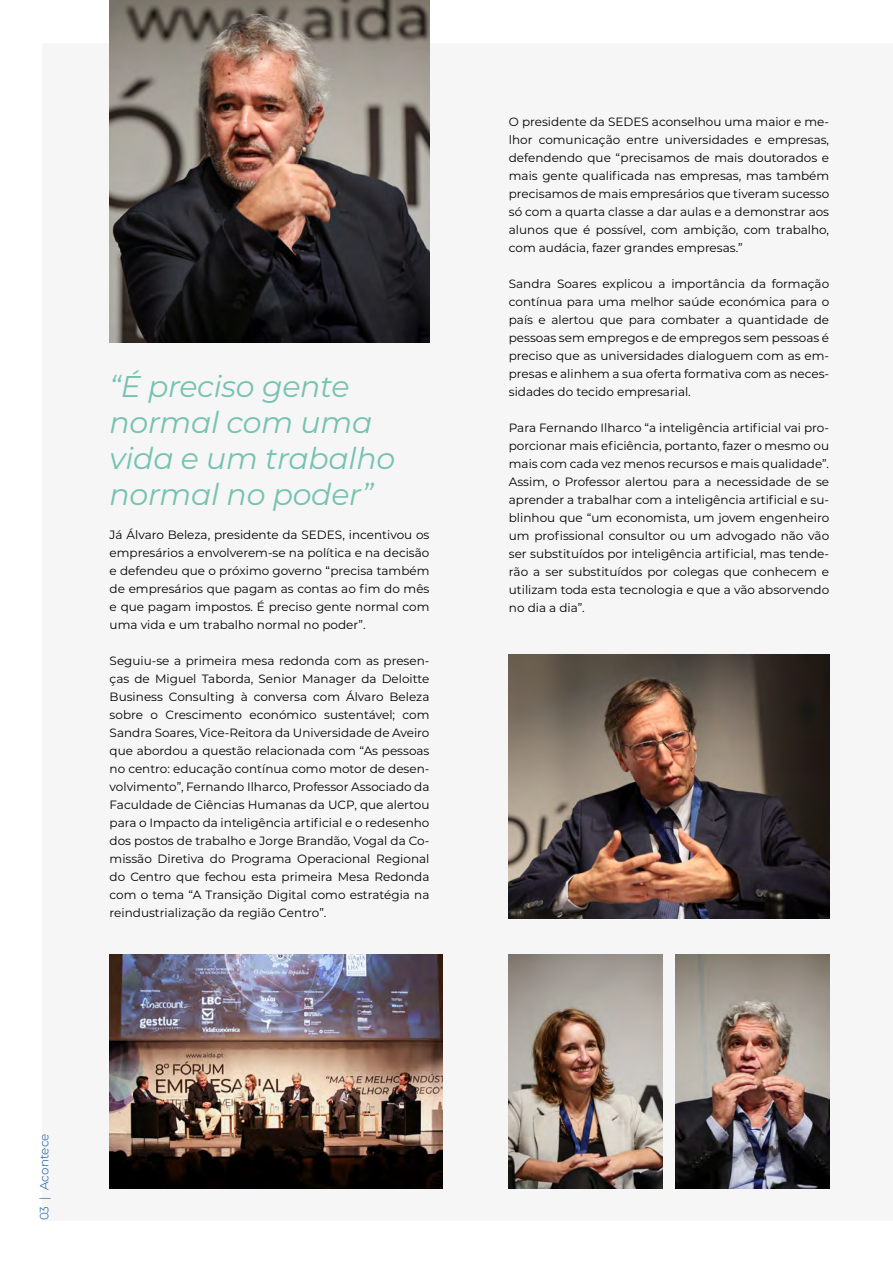
<style>
.page{position:relative;width:893px;height:1263px;background:#fff}
.page>*{position:absolute;margin:0;border:0;box-sizing:border-box;transform-origin:0 0}
.t1{font:italic 30px/36px "Montserrat";letter-spacing:-.01em;color:#76c2b1}
.t2{font:12px/18px "Montserrat";color:#000;text-align:justify}
.t3{font:300 12px "Montserrat";color:#0d4f9b}
</style>
<div class="page">
<div style="left:43px;top:43px;width:850px;height:1177px;background:#f6f6f6"></div>
<img style="left:109px;top:954px;width:333px;height:234px">
<img style="left:109px;top:0;width:320px;height:342px">
<img style="left:675px;top:954px;width:154px;height:234px">
<img style="left:509px;top:954px;width:154px;height:234px">
<img style="left:509px;top:654px;width:320px;height:264px">
<hr style="left:892px;top:90px;width:1px;height:234px;background:#eceded">
<h1 class="t1" style="left:110px;top:367px;width:287px">“É preciso gente normal com uma vida e um trabalho normal no poder”</h1>
<p class="t2" style="left:110px;top:526px;width:321px">Já Álvaro Beleza, presidente da SEDES, incentivou os empresários a envolverem-se na política e na decisão e defendeu que o próximo governo “precisa também de empresários que pagam as contas ao fim do mês e que pagam impostos. É preciso gente normal com uma vida e um trabalho normal no poder”.</p>
<p class="t2" style="left:110px;top:652px;width:321px">Seguiu-se a primeira mesa redonda com as presen&shy;ças de Miguel Taborda, Senior Manager da Deloitte Business Consulting à conversa com Álvaro Beleza sobre o Crescimento económico sustentável; com Sandra Soares, Vice-Reitora da Universidade de Aveiro que abordou a questão relacionada com “As pessoas no centro: educação contínua como motor de desen&shy;volvimento”, Fernando Ilharco, Professor Associado da Faculdade de Ciências Humanas da UCP, que alertou para o Impacto da inteligência artificial e o redesenho dos postos de trabalho e Jorge Brandão, Vogal da Co&shy;missão Diretiva do Programa Operacional Regional do Centro que fechou esta primeira Mesa Redonda com o tema “A Transição Digital como estratégia na reindustrialização da região Centro”.</p>
<p class="t2" style="left:509px;top:112px;width:322px">O presidente da SEDES aconselhou uma maior e me&shy;lhor comunicação entre universidades e empresas, defendendo que “precisamos de mais doutorados e mais gente qualificada nas empresas, mas também precisamos de mais empresários que tiveram sucesso só com a quarta classe a dar aulas e a demonstrar aos alunos que é possível, com ambição, com trabalho, com audácia, fazer grandes empresas.”</p>
<p class="t2" style="left:509px;top:274px;width:322px">Sandra Soares explicou a importância da formação contínua para uma melhor saúde económica para o país e alertou que para combater a quantidade de pessoas sem empregos e de empregos sem pessoas é preciso que as universidades dialoguem com as em&shy;presas e alinhem a sua oferta formativa com as neces&shy;sidades do tecido empresarial.</p>
<p class="t2" style="left:509px;top:418px;width:322px">Para Fernando Ilharco “a inteligência artificial vai pro&shy;porcionar mais eficiência, portanto, fazer o mesmo ou mais com cada vez menos recursos e mais qualidade”.<br>Assim, o Professor alertou para a necessidade de se aprender a trabalhar com a inteligência artificial e su&shy;blinhou que “um economista, um jovem engenheiro um profissional consultor ou um advogado não vão ser substituídos por inteligência artificial, mas tende&shy;rão a ser substituídos por colegas que conhecem e utilizam toda esta tecnologia e que a vão absorvendo no dia a dia”.</p>
<p class="t3" style="left:36px;top:1220px;width:88px;rotate:-90deg">03 | Acontece</p>
</div>
